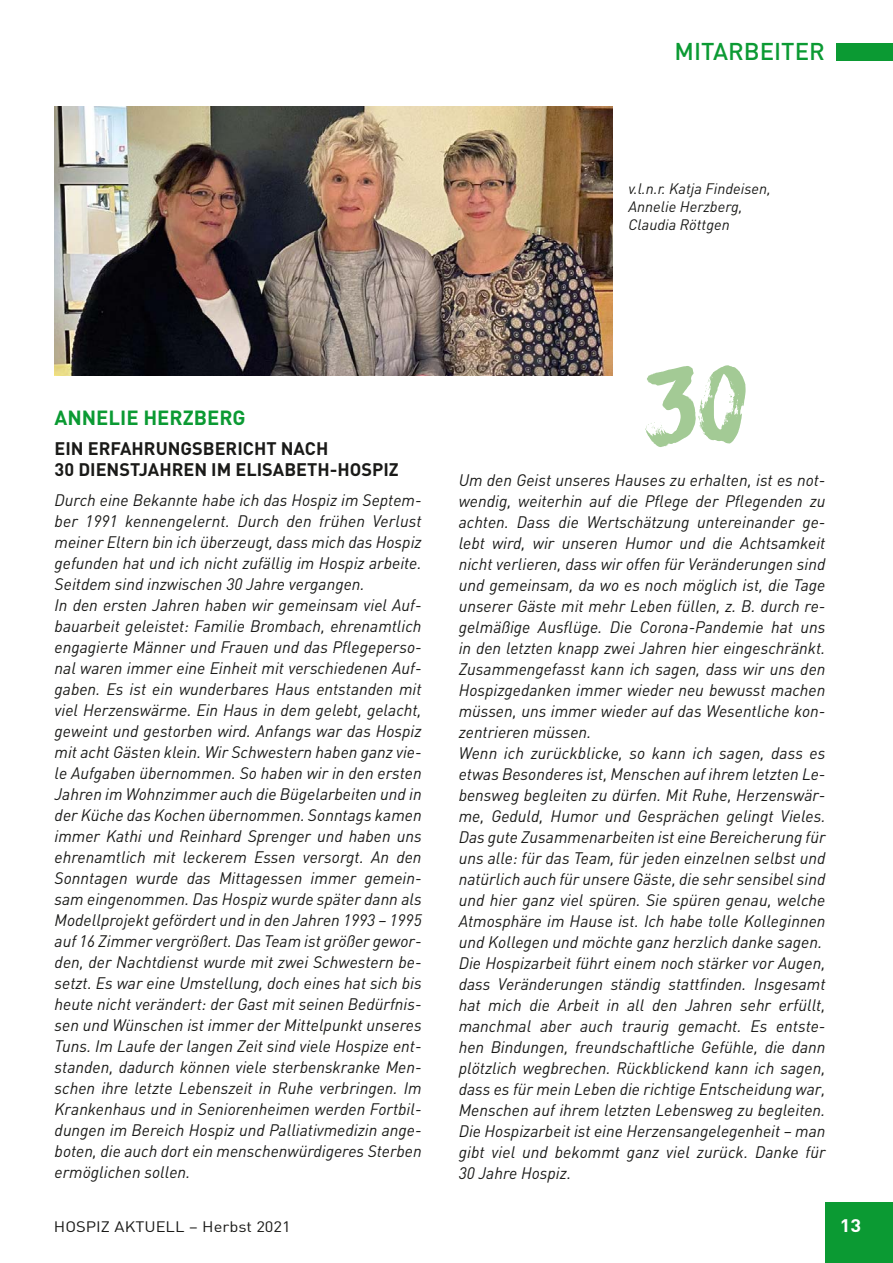
<style>
.page{position:relative;width:893px;height:1263px;background:#fff}
.page>*{position:absolute;margin:0;border:0;box-sizing:border-box;transform-origin:0 0}
.t1{font:500 24px "DIN";color:#0b9a33}
.t2{font:700 20.25px "DIN";color:#0b9a33}
.t3{font:700 18px/21.6px "DIN";color:#1a1a18}
.t4{font:700 18px "DIN";color:#fff;scale:1.1 1}
.t5{font:italic 16.5px/21px "DIN";color:#1a1a18}
.t6{font:italic 15px/18px "DIN";color:#1a1a18}
.t7{font:15px "DIN";color:#1a1a18;scale:1.1 1}
</style>
<div class="page">
<div style="left:837px;top:43px;width:56px;height:17px;background:#0b9a33"></div>
<div style="left:826px;top:1202px;width:67px;height:61px;background:#0b9a33"></div>
<img style="left:55px;top:106px;width:557px;height:269px">
<h1 class="t1" style="left:675px;top:36px;width:152px">MITARBEITER</h1>
<p class="t6" style="left:628px;top:180px;width:144px">v.l.n.r. Katja Findeisen,<br>Annelie Herzberg,<br>Claudia Röttgen</p>
<p class="t2" style="left:55px;top:404px;width:193px">ANNELIE HERZBERG</p>
<p class="t3" style="left:55px;top:437px;width:346px">EIN ERFAHRUNGSBERICHT NACH<br>30 DIENSTJAHREN IM ELISABETH-HOSPIZ</p>
<p class="t5" style="left:55px;top:489px;width:369px">Durch eine Bekannte habe ich das Hospiz im Septem&shy;ber 1991 kennengelernt. Durch den frühen Verlust meiner Eltern bin ich überzeugt, dass mich das Hospiz gefunden hat und ich nicht zufällig im Hospiz arbeite.<br>Seitdem sind inzwischen 30 Jahre vergangen.<br>In den ersten Jahren haben wir gemeinsam viel Auf&shy;bauarbeit geleistet: Familie Brombach, ehrenamtlich engagierte Männer und Frauen und das Pflegeperso&shy;nal waren immer eine Einheit mit verschiedenen Auf&shy;gaben. Es ist ein wunderbares Haus entstanden mit viel Herzenswärme. Ein Haus in dem gelebt, gelacht, geweint und gestorben wird. Anfangs war das Hospiz mit acht Gästen klein. Wir Schwestern haben ganz vie&shy;le Aufgaben übernommen. So haben wir in den ersten Jahren im Wohnzimmer auch die Bügelarbeiten und in der Küche das Kochen übernommen. Sonntags kamen immer Kathi und Reinhard Sprenger und haben uns ehrenamtlich mit leckerem Essen versorgt. An den Sonntagen wurde das Mittagessen immer gemein&shy;sam eingenommen. Das Hospiz wurde später dann als Modellprojekt gefördert und in den Jahren 1993 – 1995 auf 16 Zimmer vergrößert. Das Team ist größer gewor&shy;den, der Nachtdienst wurde mit zwei Schwestern be&shy;setzt. Es war eine Umstellung, doch eines hat sich bis heute nicht verändert: der Gast mit seinen Bedürfnis&shy;sen und Wünschen ist immer der Mittelpunkt unseres Tuns. Im Laufe der langen Zeit sind viele Hospize ent&shy;standen, dadurch können viele sterbenskranke Men&shy;schen ihre letzte Lebenszeit in Ruhe verbringen. Im Krankenhaus und in Seniorenheimen werden Fortbil&shy;dungen im Bereich Hospiz und Palliativmedizin ange&shy;boten, die auch dort ein menschenwürdigeres Sterben ermöglichen sollen.</p>
<p class="t5" style="left:459px;top:469px;width:368px">Um den Geist unseres Hauses zu erhalten, ist es not&shy;wendig, weiterhin auf die Pflege der Pflegenden zu achten. Dass die Wertschätzung untereinander ge&shy;lebt wird, wir unseren Humor und die Achtsamkeit nicht verlieren, dass wir offen für Veränderungen sind und gemeinsam, da wo es noch möglich ist, die Tage unserer Gäste mit mehr Leben füllen, z. B. durch re&shy;gelmäßige Ausflüge. Die Corona-Pandemie hat uns in den letzten knapp zwei Jahren hier eingeschränkt.<br>Zusammengefasst kann ich sagen, dass wir uns den Hospizgedanken immer wieder neu bewusst machen müssen, uns immer wieder auf das Wesentliche kon&shy;zentrieren müssen.<br>Wenn ich zurückblicke, so kann ich sagen, dass es etwas Besonderes ist, Menschen auf ihrem letzten Le&shy;bensweg begleiten zu dürfen. Mit Ruhe, Herzenswär&shy;me, Geduld, Humor und Gesprächen gelingt Vieles.<br>Das gute Zusammenarbeiten ist eine Bereicherung für uns alle: für das Team, für jeden einzelnen selbst und natürlich auch für unsere Gäste, die sehr sensibel sind und hier ganz viel spüren. Sie spüren genau, welche Atmosphäre im Hause ist. Ich habe tolle Kolleginnen und Kollegen und möchte ganz herzlich danke sagen.<br>Die Hospizarbeit führt einem noch stärker vor Augen, dass Veränderungen ständig stattfinden. Insgesamt hat mich die Arbeit in all den Jahren sehr erfüllt, manchmal aber auch traurig gemacht. Es entste&shy;hen Bindungen, freundschaftliche Gefühle, die dann plötzlich wegbrechen. Rückblickend kann ich sagen, dass es für mein Leben die richtige Entscheidung war, Menschen auf ihrem letzten Lebensweg zu begleiten.<br>Die Hospizarbeit ist eine Herzensangelegenheit – man gibt viel und bekommt ganz viel zurück. Danke für 30 Jahre Hospiz.</p>
<p class="t7" style="left:54px;top:1217px;width:217px">HOSPIZ AKTUELL – Herbst 2021</p>
<p class="t4" style="left:840px;top:1214px;width:21px">13</p>
</div>
